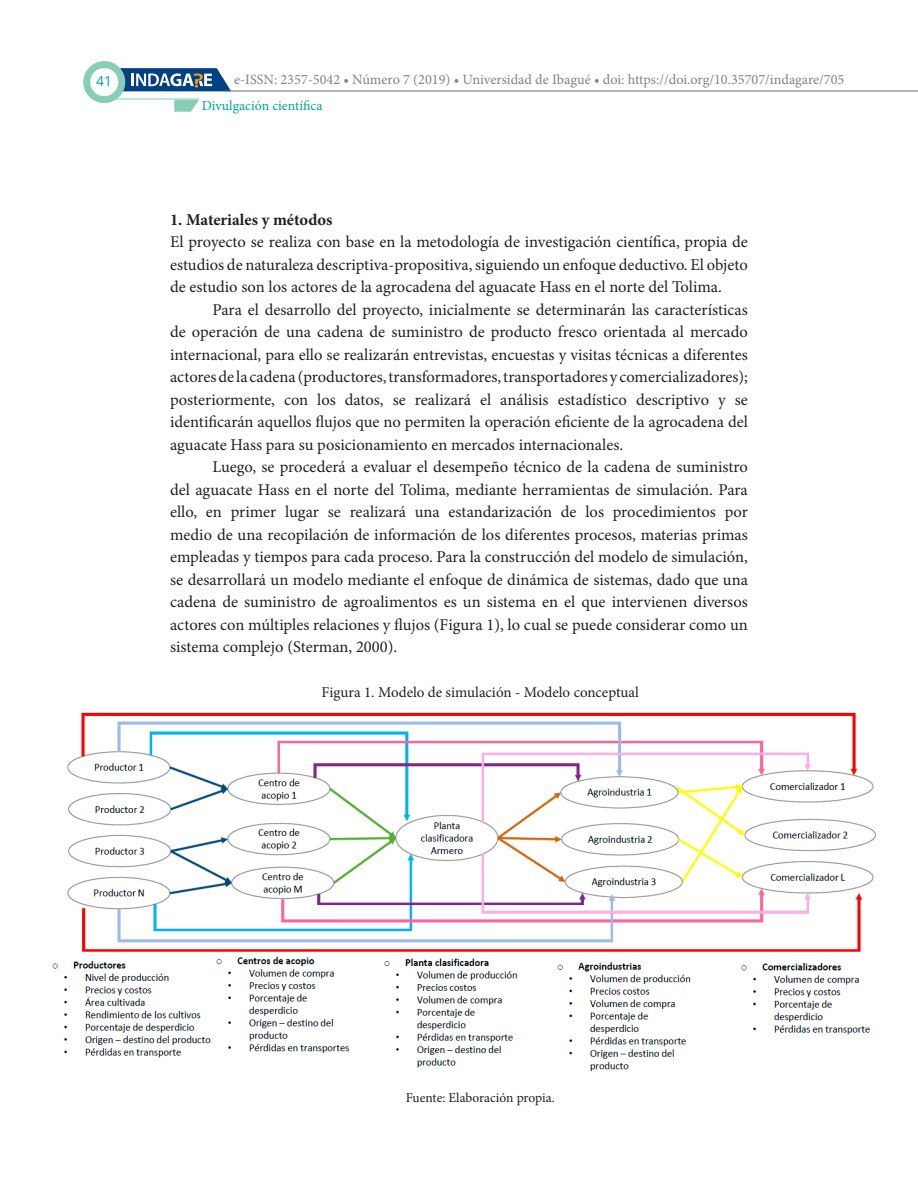
<style>
.page{position:relative;width:918px;height:1188px;background:#fff}
.page>*{position:absolute;margin:0;border:0;box-sizing:border-box;transform-origin:0 0}
.t1{font:16.5px/22.5px "Minion Pro";color:#231f20;text-align:justify}
.t2{font:700 16.5px "Minion Pro";color:#231f20}
.t3{font:15px "Minion Pro";color:#231f20}
.t4{font:14.25px "Minion Pro";color:#808285}
.t5{font:13.8px "Minion Pro";color:#00a396}
.t6{font:13.8px "Open Sans";color:#00a396}
.t7{font:13.5px "Minion Pro";letter-spacing:-.005em;color:#231f20}
</style>
<div class="page">
<img style="left:52px;top:712px;width:824px;height:360px">
<hr style="left:96px;top:98px;width:103px;height:2px;background:#5dc094">
<svg style="left:174px;top:100px;width:25px;height:12px"></svg>
<div style="left:83px;top:61px;width:42px;height:42px;background:#88ceb7;border-radius:50%"></div>
<div style="left:90px;top:68px;width:28px;height:28px;background:#fff;border-radius:50%"></div>
<svg style="left:109px;top:68px;width:122px;height:23px"></svg>
<hr style="left:224px;top:91px;width:694px;height:1px;background:#6c6d70">
<p class="t6" style="left:96px;top:72px;width:17px">41</p>
<p class="t4" style="left:234px;top:70px;width:612px">e-ISSN: 2357-5042 • Número 7 (2019) • Universidad de Ibagué • doi: https://doi.org/10.35707/indagare/705</p>
<p class="t5" style="left:202px;top:96px;width:122px">Divulgación científica</p>
<p class="t2" style="left:170px;top:208px;width:164px">1. Materiales y métodos</p>
<p class="t1" style="left:170px;top:231px;width:579px">El proyecto se realiza con base en la metodología de investigación científica, propia de estudios de naturaleza descriptiva-propositiva, siguiendo un enfoque deductivo. El objeto de estudio son los actores de la agrocadena del aguacate Hass en el norte del Tolima.</p>
<p class="t1" style="left:170px;top:298px;width:579px;text-indent:43px">Para el desarrollo del proyecto, inicialmente se determinarán las características de operación de una cadena de suministro de producto fresco orientada al mercado internacional, para ello se realizarán entrevistas, encuestas y visitas técnicas a diferentes actores de la cadena (productores, transformadores, transportadores y comercializadores); posteriormente, con los datos, se realizará el análisis estadístico descriptivo y se identificarán aquellos flujos que no permiten la operación eficiente de la agrocadena del aguacate Hass para su posicionamiento en mercados internacionales.</p>
<p class="t1" style="left:170px;top:456px;width:579px;text-indent:43px">Luego, se procederá a evaluar el desempeño técnico de la cadena de suministro del aguacate Hass en el norte del Tolima, mediante herramientas de simulación. Para ello, en primer lugar se realizará una estandarización de los procedimientos por medio de una recopilación de información de los diferentes procesos, materias primas empleadas y tiempos para cada proceso. Para la construcción del modelo de simulación, se desarrollará un modelo mediante el enfoque de dinámica de sistemas, dado que una cadena de suministro de agroalimentos es un sistema en el que intervienen diversos actores con múltiples relaciones y flujos (Figura 1), lo cual se puede considerar como un sistema complejo (Sterman, 2000).</p>
<p class="t3" style="left:322px;top:682px;width:319px">Figura 1. Modelo de simulación - Modelo conceptual</p>
<p class="t7" style="left:406px;top:1089px;width:151px">Fuente: Elaboración propia.</p>
</div>
